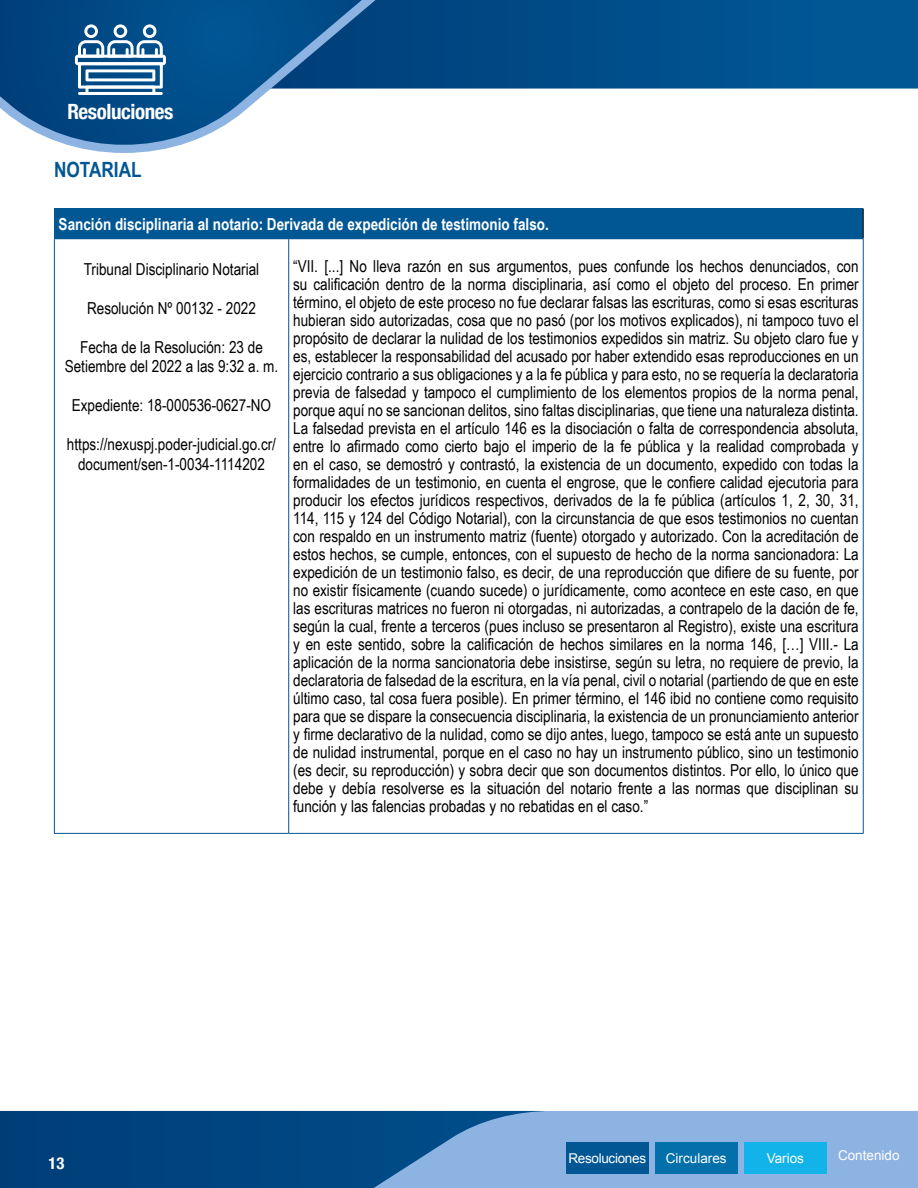
<style>
.page{position:relative;width:918px;height:1188px;background:#fff}
.page>*{position:absolute;margin:0;border:0;box-sizing:border-box;transform-origin:0 0}
.t1{font:700 condensed 21px "Helvetica Neue";letter-spacing:-.02em;color:#fff}
.t2{font:700 21px "Arial Narrow";color:#005794}
.t3{font:16.5px/18px "Arial Narrow";color:#000;text-align:center}
.t4{font:700 16.5px "Arial Narrow";color:#fff}
.t5{font:700 condensed 16.5px "Helvetica Neue";color:#fff}
.t6{font:13.5px "Arial";color:#fff}
.t7{font:13.5px "Arial";letter-spacing:-.02em;color:#fff}
</style>
<div class="page">
<svg style="left:464px;top:0;width:454px;height:89px;background:#01518d"></svg>
<svg style="left:451px;top:0;width:13px;height:89px"></svg>
<svg style="left:0;top:0;width:451px;height:153px"></svg>
<div style="left:0;top:1111px;width:374px;height:77px;background:#00437f"></div>
<svg style="left:374px;top:1111px;width:544px;height:77px;background:#77a3d4"></svg>
<svg style="left:75px;top:24px;width:91px;height:71px"></svg>
<hr style="left:78px;top:92px;width:85px;height:3px;background:#fff">
<div style="left:566px;top:1142px;width:83px;height:31px;background:#005794"></div>
<div style="left:655px;top:1142px;width:83px;height:31px;background:#0370ab"></div>
<div style="left:744px;top:1142px;width:83px;height:31px;background:#12b3e8"></div>
<div style="left:54px;top:208px;width:809px;height:31px;background:#005794"></div>
<hr style="left:54px;top:239px;width:1px;height:594px;background:#005794">
<hr style="left:54px;top:833px;width:235px;height:1px;background:#005794">
<hr style="left:288px;top:239px;width:1px;height:594px;background:#005794">
<hr style="left:863px;top:239px;width:1px;height:594px;background:#005794">
<hr style="left:289px;top:833px;width:575px;height:1px;background:#005794">
<hr style="left:863px;top:208px;width:1px;height:30px;background:#000">
<hr style="left:289px;top:238px;width:575px;height:1px;background:#005794">
<p class="t1" style="left:67px;top:94px;width:108px">Resoluciones</p>
<p class="t2" style="left:54px;top:154px;width:89px">NOTARIAL</p>
<p class="t4" style="left:59px;top:211px;width:492px">Sanción disciplinaria al notario: Derivada de expedición de testimonio falso.</p>
<p class="t3" style="left:84px;top:259px;width:177px">Tribunal Disciplinario Notarial</p>
<p class="t3" style="left:87px;top:298px;width:170px">Resolución Nº 00132 - 2022</p>
<p class="t3" style="left:65px;top:337px;width:215px;line-height:19.5px">Fecha de la Resolución: 23 de<br>Setiembre del 2022 a las 9:32 a. m.</p>
<p class="t3" style="left:72px;top:396px;width:201px">Expediente: 18-000536-0627-NO</p>
<p class="t3" style="left:67px;top:434px;width:211px;line-height:19.5px">https://nexuspj.poder-judicial.go.cr/ document/sen-1-0034-1114202</p>
<p class="t3" style="left:293px;top:257px;width:567px;text-align:justify">“VII. [...] No lleva razón en sus argumentos, pues confunde los hechos denunciados, con su calificación dentro de la norma disciplinaria, así como el objeto del proceso. En primer término, el objeto de este proceso no fue declarar falsas las escrituras, como si esas escrituras hubieran sido autorizadas, cosa que no pasó (por los motivos explicados), ni tampoco tuvo el propósito de declarar la nulidad de los testimonios expedidos sin matriz. Su objeto claro fue y es, establecer la responsabilidad del acusado por haber extendido esas reproducciones en un ejercicio contrario a sus obligaciones y a la fe pública y para esto, no se requería la declaratoria previa de falsedad y tampoco el cumplimiento de los elementos propios de la norma penal, porque aquí no se sancionan delitos, sino faltas disciplinarias, que tiene una naturaleza distinta.<br>La falsedad prevista en el artículo 146 es la disociación o falta de correspondencia absoluta, entre lo afirmado como cierto bajo el imperio de la fe pública y la realidad comprobada y en el caso, se demostró y contrastó, la existencia de un documento, expedido con todas la formalidades de un testimonio, en cuenta el engrose, que le confiere calidad ejecutoria para producir los efectos jurídicos respectivos, derivados de la fe pública (artículos 1, 2, 30, 31, 114, 115 y 124 del Código Notarial), con la circunstancia de que esos testimonios no cuentan con respaldo en un instrumento matriz (fuente) otorgado y autorizado. Con la acreditación de estos hechos, se cumple, entonces, con el supuesto de hecho de la norma sancionadora: La expedición de un testimonio falso, es decir, de una reproducción que difiere de su fuente, por no existir físicamente (cuando sucede) o jurídicamente, como acontece en este caso, en que las escrituras matrices no fueron ni otorgadas, ni autorizadas, a contrapelo de la dación de fe, según la cual, frente a terceros (pues incluso se presentaron al Registro), existe una escritura y en este sentido, sobre la calificación de hechos similares en la norma 146, […] VIII.- La aplicación de la norma sancionatoria debe insistirse, según su letra, no requiere de previo, la declaratoria de falsedad de la escritura, en la vía penal, civil o notarial (partiendo de que en este último caso, tal cosa fuera posible). En primer término, el 146 ibid no contiene como requisito para que se dispare la consecuencia disciplinaria, la existencia de un pronunciamiento anterior y firme declarativo de la nulidad, como se dijo antes, luego, tampoco se está ante un supuesto de nulidad instrumental, porque en el caso no hay un instrumento público, sino un testimonio (es decir, su reproducción) y sobra decir que son documentos distintos. Por ello, lo único que debe y debía resolverse es la situación del notario frente a las normas que disciplinan su función y las falencias probadas y no rebatidas en el caso.”</p>
<p class="t5" style="left:49px;top:1149px;width:17px">13</p>
<p class="t7" style="left:568px;top:1149px;width:79px">Resoluciones</p>
<p class="t6" style="left:666px;top:1149px;width:62px">Circulares</p>
<p class="t6" style="left:767px;top:1149px;width:39px">Varios</p>
<p class="t6" style="left:838px;top:1146px;width:63px">Contenido</p>
</div>
